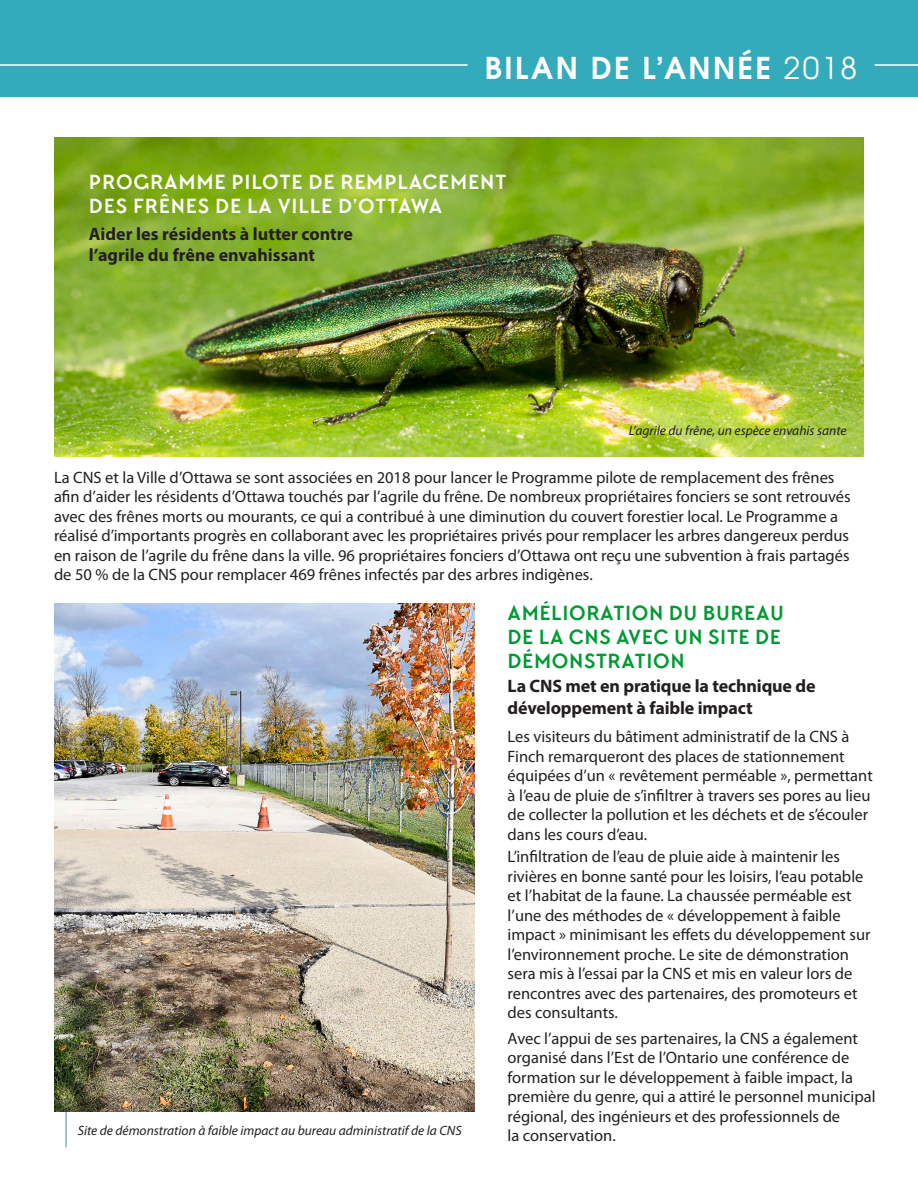
<style>
.page{position:relative;width:918px;height:1188px;background:#fff}
.page>*{position:absolute;margin:0;border:0;box-sizing:border-box;transform-origin:0 0}
.t1{font:700 30px "Te X Gyre Adventor";letter-spacing:.075em;color:#fff}
._11_13_Body{font:700 21px "TT Chocolates";letter-spacing:.04em;color:#fff}
.Header_Green{font:700 21px/24px "TT Chocolates";letter-spacing:.03em;color:#093}
.t2{font:700 18px "Myriad Pro";letter-spacing:-.01em;color:#231f20}
._11_13_Body-2{font:16.5px/19.5px "Myriad Pro";color:#231f20}
.Caption{font:italic 13.5px "Myriad Pro";color:#231f20}
.s1{font-weight:400}
</style>
<div class="page">
<img style="left:54px;top:137px;width:810px;height:319px">
<hr style="left:66px;top:1111px;width:1px;height:37px;background:#4490a2">
<div style="left:0;top:0;width:918px;height:97px;background:#33abba"></div>
<img style="left:54px;top:603px;width:420px;height:508px">
<hr style="left:875px;top:64px;width:43px;height:2px;background:#fff">
<hr style="left:0;top:64px;width:468px;height:2px;background:#fff">
<p class="t1" style="left:485px;top:42px;width:374px">BILAN DE L’ANNÉE <span class="s1">2018</span></p>
<p class="_11_13_Body" style="left:89px;top:169px;width:419px">PROGRAMME PILOTE DE REMPLACEMENT</p>
<p class="_11_13_Body" style="left:89px;top:193px;width:355px">DES FRÊNES DE LA VILLE D’OTTAWA</p>
<p class="t2" style="left:89px;top:222px;width:266px">Aider les résidents à lutter contre</p>
<p class="t2" style="left:89px;top:243px;width:228px">l’agrile du frêne envahissant</p>
<p class="Caption" style="left:629px;top:422px;width:219px">L’agrile du frêne, un espèce envahis sante</p>
<p class="_11_13_Body-2" style="left:54px;top:467px;width:798px">La CNS et la Ville d’Ottawa se sont associées en 2018 pour lancer le Programme pilote de remplacement des frênes afin d’aider les résidents d’Ottawa touchés par l’agrile du frêne. De nombreux propriétaires fonciers se sont retrouvés avec des frênes morts ou mourants, ce qui a contribué à une diminution du couvert forestier local. Le Programme a réalisé d’importants progrès en collaborant avec les propriétaires privés pour remplacer les arbres dangereux perdus en raison de l’agrile du frêne dans la ville. 96 propriétaires fonciers d’Ottawa ont reçu une subvention à frais partagés de 50 % de la CNS pour remplacer 469 frênes infectés par des arbres indigènes.</p>
<p class="Caption" style="left:78px;top:1123px;width:386px">Site de démonstration à faible impact au bureau administratif de la CNS</p>
<p class="Header_Green" style="left:508px;top:601px;width:278px">AMÉLIORATION DU BUREAU<br>DE LA CNS AVEC UN SITE DE<br>DÉMONSTRATION</p>
<p class="t2" style="left:508px;top:674px;width:309px">La CNS met en pratique la technique de</p>
<p class="t2" style="left:508px;top:696px;width:247px">développement à faible impact</p>
<p class="_11_13_Body-2" style="left:508px;top:727px;width:367px">Les visiteurs du bâtiment administratif de la CNS à Finch remarqueront des places de stationnement équipées d’un « revêtement perméable », permettant à l’eau de pluie de s’infiltrer à travers ses pores au lieu de collecter la pollution et les déchets et de s’écouler dans les cours d’eau.</p>
<p class="_11_13_Body-2" style="left:508px;top:847px;width:364px">L’infiltration de l’eau de pluie aide à maintenir les rivières en bonne santé pour les loisirs, l’eau potable et l’habitat de la faune. La chaussée perméable est l’une des méthodes de « développement à faible impact » minimisant les effets du développement sur l’environnement proche. Le site de démonstration sera mis à l’essai par la CNS et mis en valeur lors de rencontres avec des partenaires, des promoteurs et des consultants.</p>
<p class="_11_13_Body-2" style="left:508px;top:1028px;width:370px">Avec l’appui de ses partenaires, la CNS a également organisé dans l’Est de l’Ontario une conférence de formation sur le développement à faible impact, la première du genre, qui a attiré le personnel municipal régional, des ingénieurs et des professionnels de</p>
<p class="_11_13_Body-2" style="left:508px;top:1126px;width:110px">la conservation.</p>
</div>
